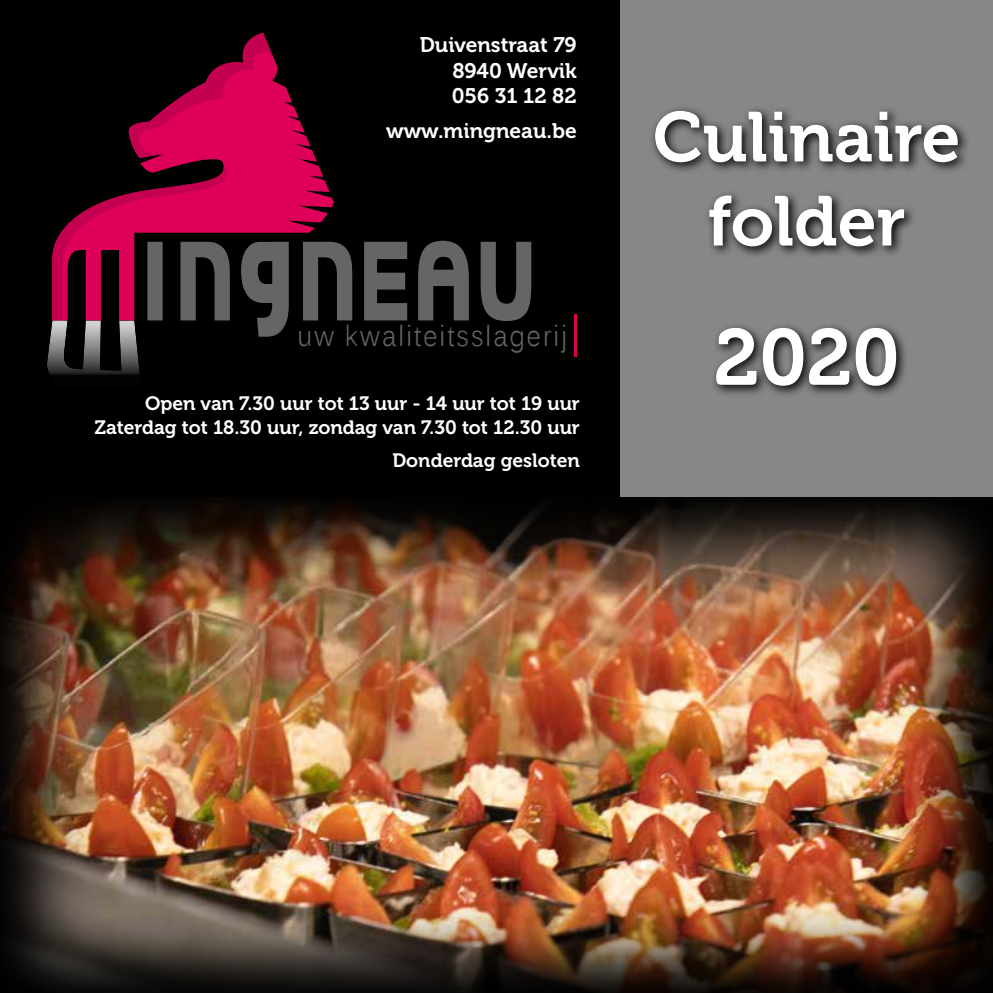
<style>
.page{position:relative;width:993px;height:993px;background:#fff}
.page>*{position:absolute;margin:0;border:0;box-sizing:border-box;transform-origin:0 0}
.t1{font:78.75px "Museo 700";color:#fff}
.t2{font:70px/84px "Museo 700";color:#fff;text-align:center}
.t3{font:29.05px "Kalinga";letter-spacing:.085em;color:#656564;scale:.83 1}
.t4{font:21px/25.2px "Museo 700";color:#fff;text-align:justify}
.t5{font:19.25px/23.1px "Museo 700";color:#fff;text-align:right}
</style>
<div class="page">
<img style="left:0;top:496px;width:992px;height:496px">
<div style="left:0;top:0;width:620px;height:496px;background:#000"></div>
<div style="left:620px;top:0;width:372px;height:496px;background:#878786"></div>
<svg style="left:480px;top:242px;width:51px;height:79px"></svg>
<svg style="left:418px;top:241px;width:50px;height:79px"></svg>
<svg style="left:334px;top:242px;width:18px;height:78px"></svg>
<svg style="left:257px;top:320px;width:30px;height:16px"></svg>
<svg style="left:364px;top:242px;width:43px;height:78px"></svg>
<svg style="left:273px;top:56px;width:61px;height:264px"></svg>
<svg style="left:52px;top:33px;width:221px;height:287px"></svg>
<hr style="left:574px;top:314px;width:2px;height:42px;background:#df005a">
<svg style="left:47px;top:320px;width:93px;height:55px"></svg>
<svg style="left:652px;top:108px;width:315px;height:287px"></svg>
<p class="t4" style="left:451px;top:33px;width:126px;text-indent:-32px">Duivenstraat 79<br>8940 Wervik 056 31 12 82</p>
<p class="t4" style="left:386px;top:118px;width:192px">www.mingneau.be</p>
<h3 class="t3" style="left:297px;top:316px;width:326px">uw kwaliteitsslagerij</h3>
<p class="t5" style="left:95px;top:392px;width:486px">Open van 7.30 uur tot 13 uur - 14 uur tot 19 uur<br>Zaterdag tot 18.30 uur, zondag van 7.30 tot 12.30 uur</p>
<p class="t5" style="left:392px;top:448px;width:189px">Donderdag gesloten</p>
<h2 class="t2" style="left:652px;top:96px;width:309px">Culinaire folder</h2>
<h1 class="t1" style="left:713px;top:313px;width:188px">2020</h1>
</div>
